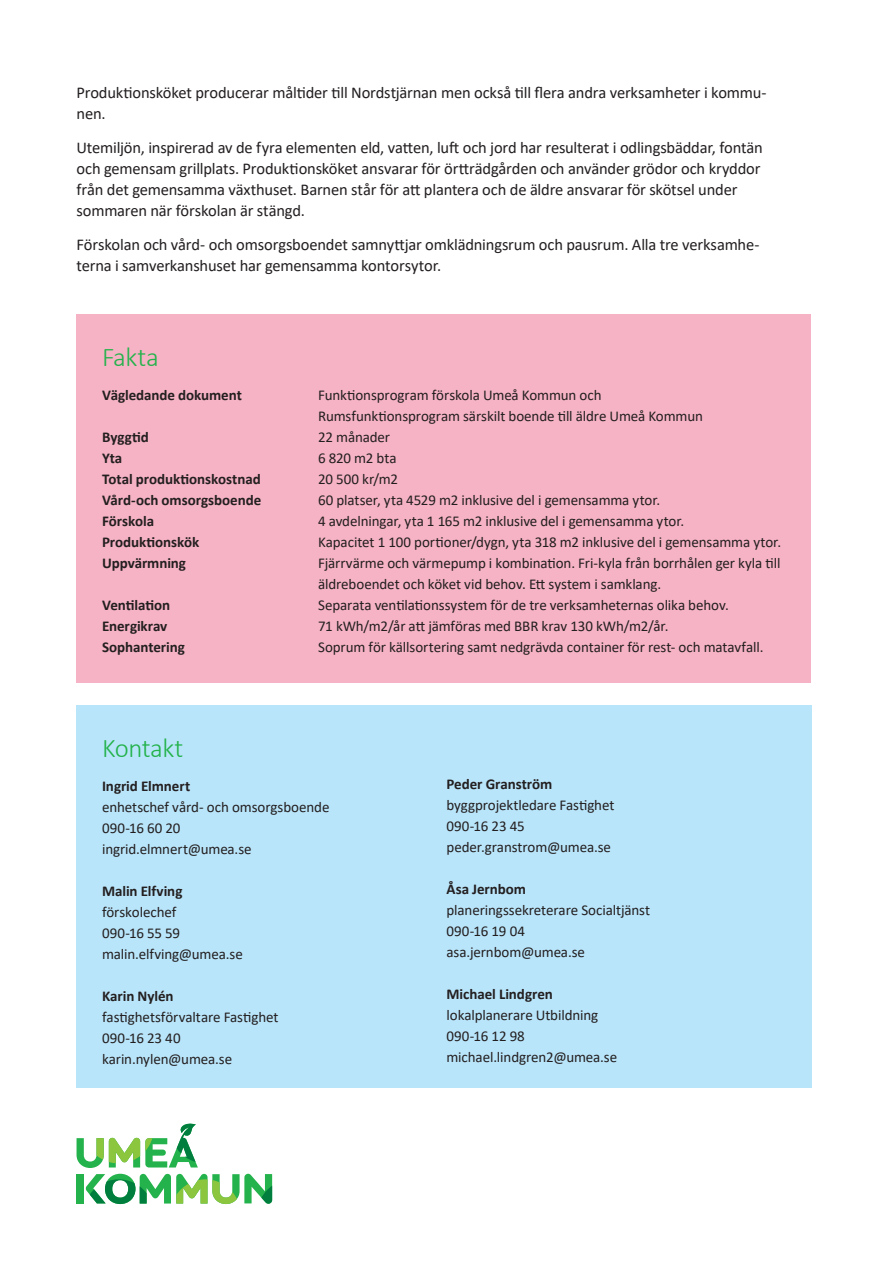
<style>
.page{position:relative;width:893px;height:1263px;background:#fff}
.page>*{position:absolute;margin:0;border:0;box-sizing:border-box;transform-origin:0 0}
.Bröd_med_avstånd{font:300 27px "Calibri";letter-spacing:-.02em;color:#23b24b}
.Bröd_med_avstånd-2{font:16.5px/21px "Calibri";letter-spacing:-.01em;color:#231f20}
.Bröd{font:15px/21px "Calibri";letter-spacing:-.005em;color:#231f20}
.Bröd-2{font:700 15px "Calibri";letter-spacing:-.005em;color:#231f20}
.Bröd_med_avstånd-3{font:15px/21px "Calibri";letter-spacing:-.005em;color:#231f20}
.s1{font-weight:700}
</style>
<div class="page">
<div style="left:77px;top:1174px;width:7px;height:29px;background:#23b24b"></div>
<svg style="left:85px;top:1174px;width:187px;height:30px"></svg>
<svg style="left:77px;top:1124px;width:121px;height:44px"></svg>
<div style="left:77px;top:705px;width:735px;height:382px;background:#b9e5fa"></div>
<p class="Bröd_med_avstånd-2" style="left:77px;top:82px;width:691px">Produktionsköket producerar måltider till Nordstjärnan men också till flera andra verksamheter i kommu&shy;nen.</p>
<p class="Bröd_med_avstånd-2" style="left:77px;top:136px;width:688px">Utemiljön, inspirerad av de fyra elementen eld, vatten, luft och jord har resulterat i odlingsbäddar, fontän och gemensam grillplats. Produktionsköket ansvarar för örtträdgården och använder grödor och kryddor från det gemensamma växthuset. Barnen står för att plantera och de äldre ansvarar för skötsel under sommaren när förskolan är stängd.</p>
<p class="Bröd_med_avstånd-2" style="left:77px;top:233px;width:684px">Förskolan och vård- och omsorgsboendet samnyttjar omklädningsrum och pausrum. Alla tre verksamhe&shy;terna i samverkanshuset har gemensamma kontorsytor.</p>
<p class="Bröd_med_avstånd" style="left:102px;top:340px;width:58px">Fakta</p>
<p class="Bröd-2" style="left:102px;top:384px;width:141px">Vägledande dokument</p>
<p class="Bröd" style="left:318px;top:384px;width:386px">Funktionsprogram förskola Umeå Kommun och<br>Rumsfunktionsprogram särskilt boende till äldre Umeå Kommun</p>
<p class="Bröd-2" style="left:102px;top:426px;width:48px">Byggtid</p>
<p class="Bröd" style="left:318px;top:426px;width:74px">22 månader</p>
<p class="Bröd-2" style="left:102px;top:447px;width:22px">Yta</p>
<p class="Bröd" style="left:318px;top:447px;width:80px">6 820 m2 bta</p>
<p class="Bröd-2" style="left:102px;top:468px;width:160px">Total produktionskostnad</p>
<p class="Bröd" style="left:318px;top:468px;width:81px">20 500 kr/m2</p>
<p class="Bröd-2" style="left:102px;top:489px;width:161px">Vård-och omsorgsboende</p>
<p class="Bröd" style="left:318px;top:489px;width:344px">60 platser, yta 4529 m2 inklusive del i gemensamma ytor.</p>
<p class="Bröd-2" style="left:102px;top:510px;width:54px">Förskola</p>
<p class="Bröd" style="left:318px;top:510px;width:368px">4 avdelningar, yta 1 165 m2 inklusive del i gemensamma ytor.</p>
<p class="Bröd-2" style="left:102px;top:531px;width:99px">Produktionskök</p>
<p class="Bröd" style="left:318px;top:531px;width:465px">Kapacitet 1 100 portioner/dygn, yta 318 m2 inklusive del i gemensamma ytor.</p>
<p class="Bröd-2" style="left:102px;top:552px;width:86px">Uppvärmning</p>
<p class="Bröd" style="left:318px;top:552px;width:464px">Fjärrvärme och värmepump i kombination. Fri-kyla från borrhålen ger kyla till äldreboendet och köket vid behov. Ett system i samklang.</p>
<p class="Bröd-2" style="left:102px;top:594px;width:70px">Ventilation</p>
<p class="Bröd" style="left:318px;top:594px;width:412px">Separata ventilationssystem för de tre verksamheternas olika behov.</p>
<p class="Bröd-2" style="left:102px;top:615px;width:67px">Energikrav</p>
<p class="Bröd" style="left:318px;top:615px;width:352px">71 kWh/m2/år att jämföras med BBR krav 130 kWh/m2/år.</p>
<p class="Bröd-2" style="left:102px;top:636px;width:84px">Sophantering</p>
<p class="Bröd" style="left:318px;top:636px;width:447px">Soprum för källsortering samt nedgrävda container för rest- och matavfall.</p>
<p class="Bröd_med_avstånd" style="left:102px;top:731px;width:83px">Kontakt</p>
<p class="Bröd-2" style="left:102px;top:775px;width:90px">Ingrid Elmnert</p>
<p class="Bröd" style="left:102px;top:796px;width:229px">enhetschef vård- och omsorgsboende<br>090-16 60 20 ingrid.elmnert@umea.se</p>
<p class="Bröd-2" style="left:102px;top:880px;width:82px">Malin Elfving</p>
<p class="Bröd" style="left:102px;top:901px;width:79px">förskolechef<br>090-16 55 59</p>
<p class="Bröd" style="left:102px;top:943px;width:142px">malin.elfving@umea.se</p>
<p class="Bröd" style="left:102px;top:985px;width:178px"><span class="s1">Karin Nylén </span>fastighetsförvaltare Fastighet<br>090-16 23 40</p>
<p class="Bröd" style="left:102px;top:1048px;width:132px">karin.nylen@umea.se</p>
<p class="Bröd-2" style="left:446px;top:774px;width:107px">Peder Granström</p>
<p class="Bröd" style="left:446px;top:795px;width:169px">byggprojektledare Fastighet</p>
<p class="Bröd" style="left:446px;top:816px;width:80px">090-16 23 45</p>
<p class="Bröd_med_avstånd-3" style="left:446px;top:837px;width:166px">peder.granstrom@umea.se</p>
<p class="Bröd_med_avstånd-3" style="left:446px;top:879px;width:205px"><span class="s1">Åsa Jernbom </span>planeringssekreterare Socialtjänst<br>090-16 19 04 asa.jernbom@umea.se</p>
<p class="Bröd_med_avstånd-3" style="left:446px;top:984px;width:172px"><span class="s1">Michael Lindgren </span>lokalplanerare Utbildning<br>090-16 12 98 michael.lindgren2@umea.se</p>
</div>
